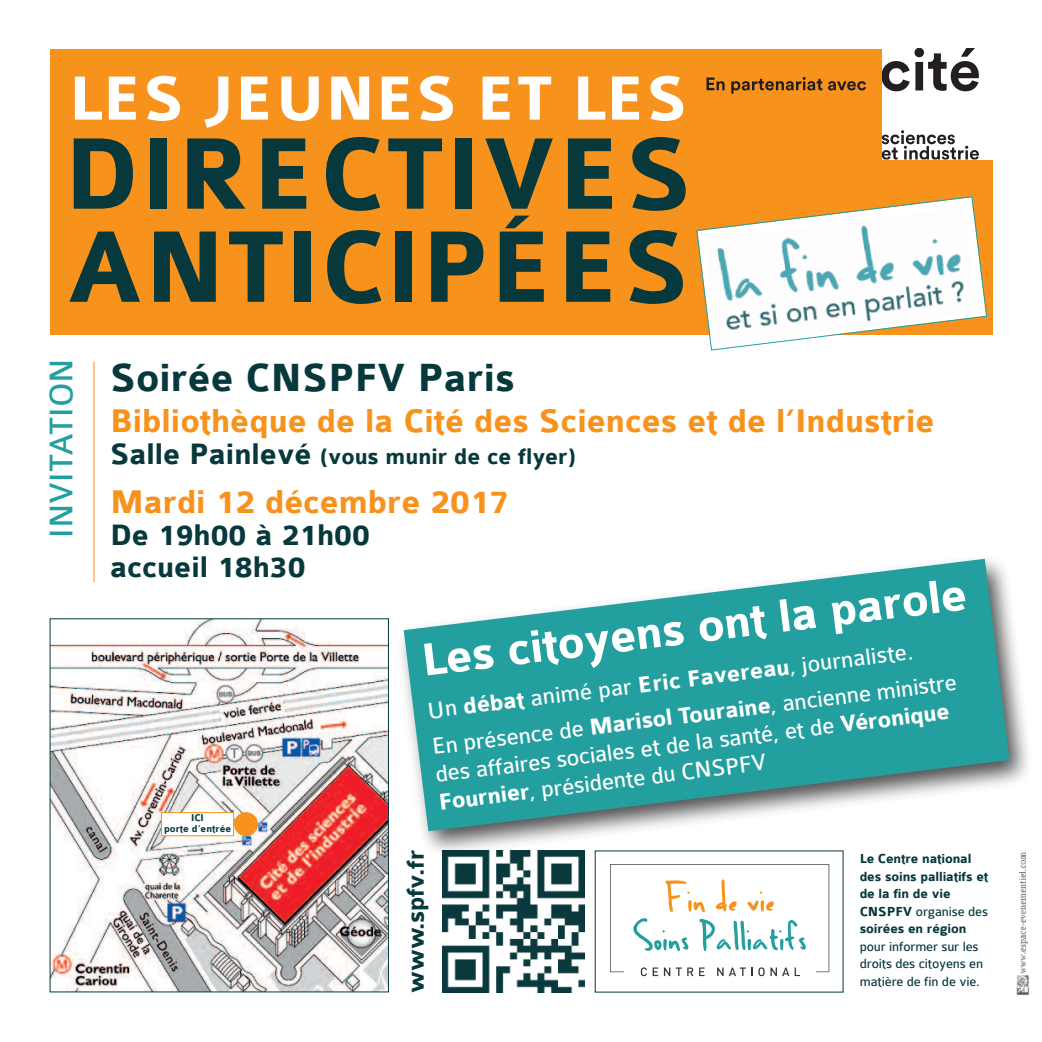
<style>
.page{position:relative;width:1042px;height:1042px;background:#fff}
.page>*{position:absolute;margin:0;border:0;box-sizing:border-box;transform-origin:0 0}
.t1{font:700 108.5px/93.1px "Colaborate";letter-spacing:.015em;color:#07383c}
.t2{font:700 66.5px "Colaborate";letter-spacing:.005em;color:#fff}
.t3{font:700 49px "Colaborate";color:#fff}
.t4{font:700 42px "Colaborate";color:#07383c}
.t5{font:700 35px "Colaborate";color:#f7931d}
.t6{font:35px "Colaborate";color:#229f9e}
.t7{font:700 31.5px/32px "Colaborate";color:#07383c}
.t8{font:700 25.9px "Colaborate";letter-spacing:-.01em;color:#07383c}
.t9{font:24.5px/35.9px "Colaborate";color:#fff}
.t10{font:700 23.8px "Colaborate";color:#07383c}
.t11{font:700 14px/17.5px "Colaborate";letter-spacing:-.01em;color:#07383c}
.t12{font:14px/17.5px "Colaborate";letter-spacing:-.01em;color:#07383c}
.t13{font:700 10.5px/10.5px "Colaborate";color:#07383c;text-align:center}
.s1{font-size:31.5px}
.s2{font-weight:700}
.s3{font-weight:400}
</style>
<div class="page">
<div style="left:50px;top:50px;width:942px;height:285px;background:#f7931d"></div>
<img style="left:1016px;top:864px;width:14px;height:131px">
<hr style="left:94px;top:362px;width:1px;height:220px;background:#f7931d">
<svg style="left:610px;top:864px;width:219px;height:112px"></svg>
<img style="left:442px;top:864px;width:143px;height:129px">
<img style="left:52px;top:620px;width:335px;height:370px">
<div style="left:234px;top:812px;width:24px;height:24px;background:#f7931d;border-radius:50%"></div>
<div style="left:162px;top:813px;width:71px;height:22px;background:#fff"></div>
<div style="left:161px;top:812px;width:73px;height:24px;border:1px solid #f7931d"></div>
<img style="left:387px;top:558px;width:641px;height:306px">
<svg style="left:404px;top:559px;width:605px;height:272px;fill:#229f9e"></svg>
<svg style="left:696px;top:196px;width:291px;height:155px"></svg>
<div style="left:882px;top:48px;width:111px;height:111px;background:#fff"></div>
<svg style="left:882px;top:130px;width:97px;height:29px"></svg>
<svg style="left:882px;top:48px;width:97px;height:43px"></svg>
<svg style="left:706px;top:77px;width:160px;height:17px"></svg>
<h2 class="t2" style="left:69px;top:77px;width:620px">LES JEUNES ET LES</h2>
<h1 class="t1" style="left:64px;top:137px;width:630px">DIRECTIVES<br>ANTICIPÉES</h1>
<h3 class="t6" style="left:50px;top:538px;width:181px;rotate:-90deg">INVITATION</h3>
<h3 class="t4" style="left:110px;top:363px;width:406px">Soirée CNSPFV Paris</h3>
<h3 class="t5" style="left:110px;top:410px;width:826px">Bibliothèque de la Cité des Sciences et de l’Industrie</h3>
<p class="t10" style="left:110px;top:448px;width:467px"><span class="s1">Salle Painlevé</span> (vous munir de ce flyer)</p>
<h3 class="t5" style="left:110px;top:491px;width:401px">Mardi 12 décembre 2017</h3>
<p class="t7" style="left:110px;top:522px;width:261px">De 19h00 à 21h00 accueil 18h30</p>
<p class="t13" style="left:164px;top:814px;width:68px">ICI<br>porte d’entrée</p>
<h3 class="t3" style="left:419px;top:644px;width:551px;rotate:-7deg">Les citoyens ont la parole</h3>
<p class="t9" style="left:426px;top:695px;width:530px;rotate:-7deg">Un <span class="s2">débat</span> animé par <span class="s2">Eric Favereau</span>, journaliste.<br>En présence de <span class="s2">Marisol Touraine</span>, ancienne ministre</p>
<p class="t9" style="left:434px;top:762px;width:519px;line-height:28px;rotate:-7deg">des affaires sociales et de la santé, et de <span class="s2">Véronique<br>Fournier</span>, présidente du CNSPFV</p>
<p class="t8" style="left:407px;top:992px;width:144px;rotate:-90deg">www.spfv.fr</p>
<p class="t11" style="left:860px;top:851px;width:130px">Le Centre national des soins palliatifs et de la fin de vie<br>CNSPFV <span class="s3">organise des </span>soirées en région</p>
<p class="t12" style="left:860px;top:939px;width:125px">pour informer sur les droits des citoyens en matière de fin de vie.</p>
</div>
